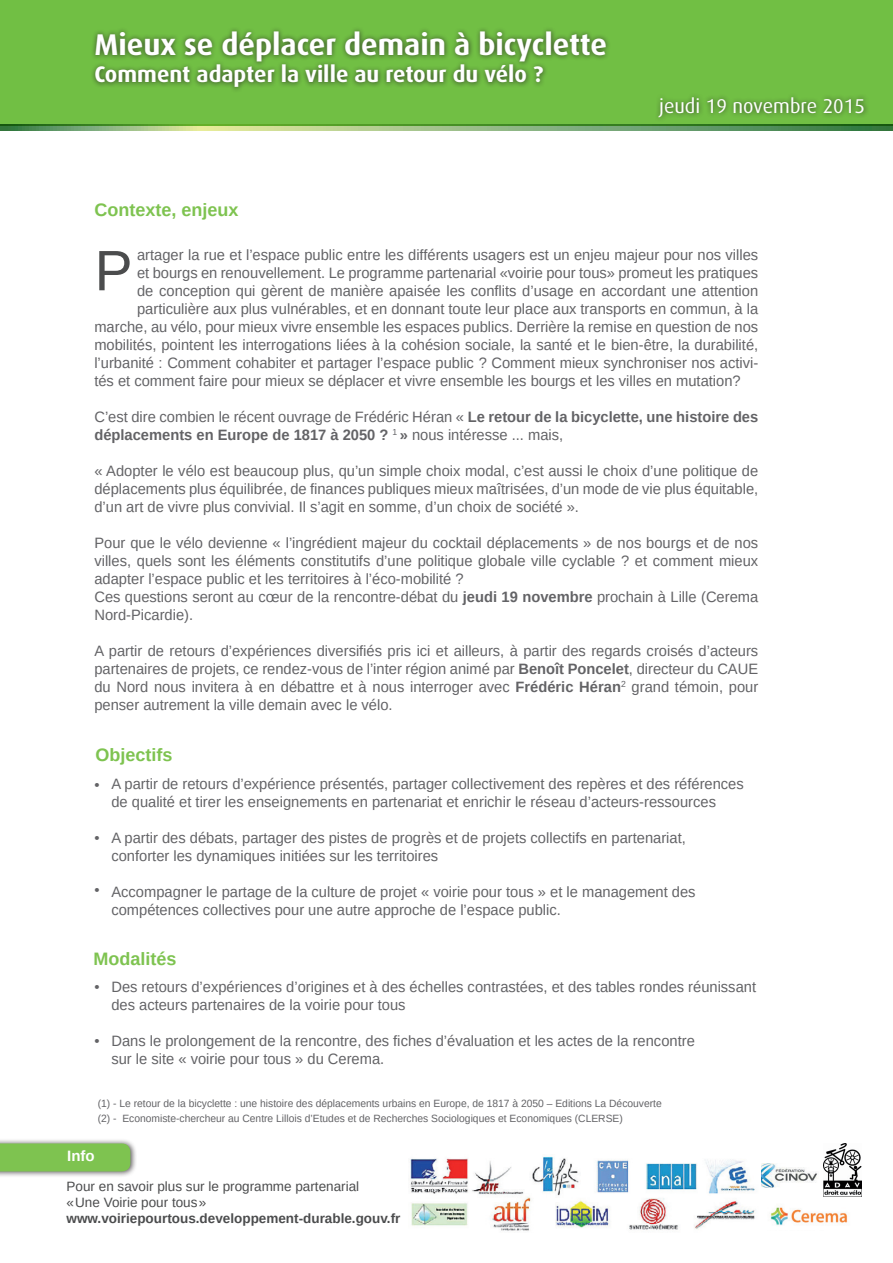
<style>
.page{position:relative;width:893px;height:1263px;background:#fff}
.page>*{position:absolute;margin:0;border:0;box-sizing:border-box;transform-origin:0 0}
.t1{font:57px "Liberation Sans";color:#4b4c4d}
.t2{font:700 30px "Dax OT";color:#fff}
.t3{font:700 22.5px "Dax OT";color:#fff}
.t4{font:19.95px "Dax OT";color:#fff}
.t5{font:700 18px "Liberation Sans";color:#7ec350}
.t6{font:15px/18px "Liberation Sans";color:#636366}
.t7{font:700 15px/18px "Liberation Sans";color:#636366}
.t8{font:700 15px "Liberation Sans";color:#fff}
.t9{font:13.5px/16.2px "Liberation Sans";color:#4b4c4d}
.t10{font:700 13.5px "Liberation Sans";color:#4b4c4d}
.t11{font:10.5px/15px "Liberation Sans";color:#636366}
.s1{font-weight:400}
.s2{font-weight:700}
</style>
<div class="page">
<svg style="left:0;top:125px;width:893px;height:6px;background:#7ba96a"></svg>
<div style="left:0;top:0;width:893px;height:125px;background:#71bf44"></div>
<div style="left:91px;top:26px;width:520px;height:67px;background:#231f20;opacity:.75"></div>
<div style="left:654px;top:92px;width:216px;height:31px;background:#231f20;opacity:.75"></div>
<div style="left:0;top:1138px;width:137px;height:40px;background:#231f20;opacity:.75"></div>
<div style="left:0;top:1143px;width:130px;height:28px;background:#7ec350"></div>
<svg style="left:762px;top:1163px;width:13px;height:25px"></svg>
<img style="left:761px;top:1164px;width:57px;height:23px">
<img style="left:410px;top:1156px;width:345px;height:75px">
<img style="left:771px;top:1207px;width:77px;height:18px">
<img style="left:824px;top:1144px;width:38px;height:52px">
<h2 class="t2" style="left:94px;top:28px;width:514px">Mieux se déplacer demain à bicyclette</h2>
<h3 class="t3" style="left:94px;top:61px;width:450px">Comment adapter la ville au retour du vélo ?</h3>
<p class="t5" style="left:94px;top:197px;width:146px">Contexte, enjeux</p>
<h3 class="t4" style="left:659px;top:95px;width:207px">jeudi 19 novembre 2015</h3>
<p class="t6" style="left:137px;top:246px;width:623px">artager la rue et l’espace public entre les différents usagers est un enjeu majeur pour nos villes</p>
<p class="t6" style="left:137px;top:264px;width:623px">et bourgs en renouvellement. Le programme partenarial «voirie pour tous» promeut les pratiques</p>
<p class="t6" style="left:137px;top:282px;width:623px">de conception qui gèrent de manière apaisée les conflits d’usage en accordant une attention</p>
<p class="t6" style="left:137px;top:300px;width:623px">particulière aux plus vulnérables, et en donnant toute leur place aux transports en commun, à la</p>
<p class="t6" style="left:94px;top:318px;width:665px">marche, au vélo, pour mieux vivre ensemble les espaces publics. Derrière la remise en question de nos</p>
<p class="t6" style="left:94px;top:336px;width:665px">mobilités, pointent les interrogations liées à la cohésion sociale, la santé et le bien-être, la durabilité,</p>
<p class="t6" style="left:94px;top:354px;width:665px">l’urbanité : Comment cohabiter et partager l’espace public ? Comment mieux synchroniser nos activi-</p>
<p class="t6" style="left:94px;top:372px;width:648px">tés et comment faire pour mieux se déplacer et vivre ensemble les bourgs et les villes en mutation?</p>
<p class="t7" style="left:94px;top:408px;width:665px"><span class="s1">C’est dire combien le récent ouvrage de Frédéric Héran «</span> Le retour de la bicyclette, une histoire des déplacements en Europe de 1817 à 2050 ? <sup>1</sup> » <span class="s1">nous intéresse ... mais,</span></p>
<p class="t6" style="left:94px;top:462px;width:665px;text-align:justify">« Adopter le vélo est beaucoup plus, qu’un simple choix modal, c’est aussi le choix d’une politique de déplacements plus équilibrée, de finances publiques mieux maîtrisées, d’un mode de vie plus équitable, d’un art de vivre plus convivial. Il s’agit en somme, d’un choix de société ».</p>
<p class="t6" style="left:94px;top:534px;width:665px">Pour que le vélo devienne « l’ingrédient majeur du cocktail déplacements » de nos bourgs et de nos villes, quels sont les éléments constitutifs d’une politique globale ville cyclable ? et comment mieux adapter l’espace public et les territoires à l’éco-mobilité ?<br>Ces questions seront au cœur de la rencontre-débat du <span class="s2">jeudi 19 novembre</span> prochain à Lille (Cerema Nord-Picardie).</p>
<p class="t6" style="left:94px;top:642px;width:665px;text-align:justify">A partir de retours d’expériences diversifiés pris ici et ailleurs, à partir des regards croisés d’acteurs partenaires de projets, ce rendez-vous de l’inter région animé par <span class="s2">Benoît Poncelet</span>, directeur du CAUE du Nord nous invitera à en débattre et à nous interroger avec <span class="s2">Frédéric Héran</span><sup>2</sup> grand témoin, pour penser autrement la ville demain avec le vélo.</p>
<p class="t5" style="left:96px;top:742px;width:79px">Objectifs</p>
<p class="t6" style="left:111px;top:775px;width:634px">A partir de retours d’expérience présentés, partager collectivement des repères et des références de qualité et tirer les enseignements en partenariat et enrichir le réseau d’acteurs-ressources</p>
<p class="t6" style="left:111px;top:829px;width:576px">A partir des débats, partager des pistes de progrès et de projets collectifs en partenariat, conforter les dynamiques initiées sur les territoires</p>
<p class="t6" style="left:111px;top:883px;width:586px">Accompagner le partage de la culture de projet « voirie pour tous » et le management des compétences collectives pour une autre approche de l’espace public.</p>
<h1 class="t1" style="left:95px;top:234px;width:40px">P</h1>
<p class="t6" style="left:95px;top:776px;width:7px">•</p>
<p class="t6" style="left:95px;top:829px;width:7px">•</p>
<p class="t6" style="left:95px;top:881px;width:7px">•</p>
<p class="t5" style="left:94px;top:947px;width:85px">Modalités</p>
<p class="t6" style="left:111px;top:978px;width:646px">Des retours d’expériences d’origines et à des échelles contrastées, et des tables rondes réunissant des acteurs partenaires de la voirie pour tous</p>
<p class="t6" style="left:111px;top:1032px;width:585px">Dans le prolongement de la rencontre, des fiches d’évaluation et les actes de la rencontre sur le site « voirie pour tous » du Cerema.</p>
<p class="t11" style="left:98px;top:1095px;width:565px">(1) - Le retour de la bicyclette : une histoire des déplacements urbains en Europe, de 1817 à 2050 – Editions La Découverte (2) - Economiste-chercheur au Centre Lillois d’Etudes et de Recherches Sociologiques et Economiques (CLERSE)</p>
<p class="t6" style="left:95px;top:978px;width:7px">•</p>
<p class="t6" style="left:95px;top:1032px;width:7px">•</p>
<p class="t8" style="left:67px;top:1146px;width:29px">Info</p>
<p class="t9" style="left:67px;top:1178px;width:294px">Pour en savoir plus sur le programme partenarial « Une Voirie pour tous »</p>
<p class="t10" style="left:67px;top:1209px;width:335px">www.voiriepourtous.developpement-durable.gouv.fr</p>
</div>
